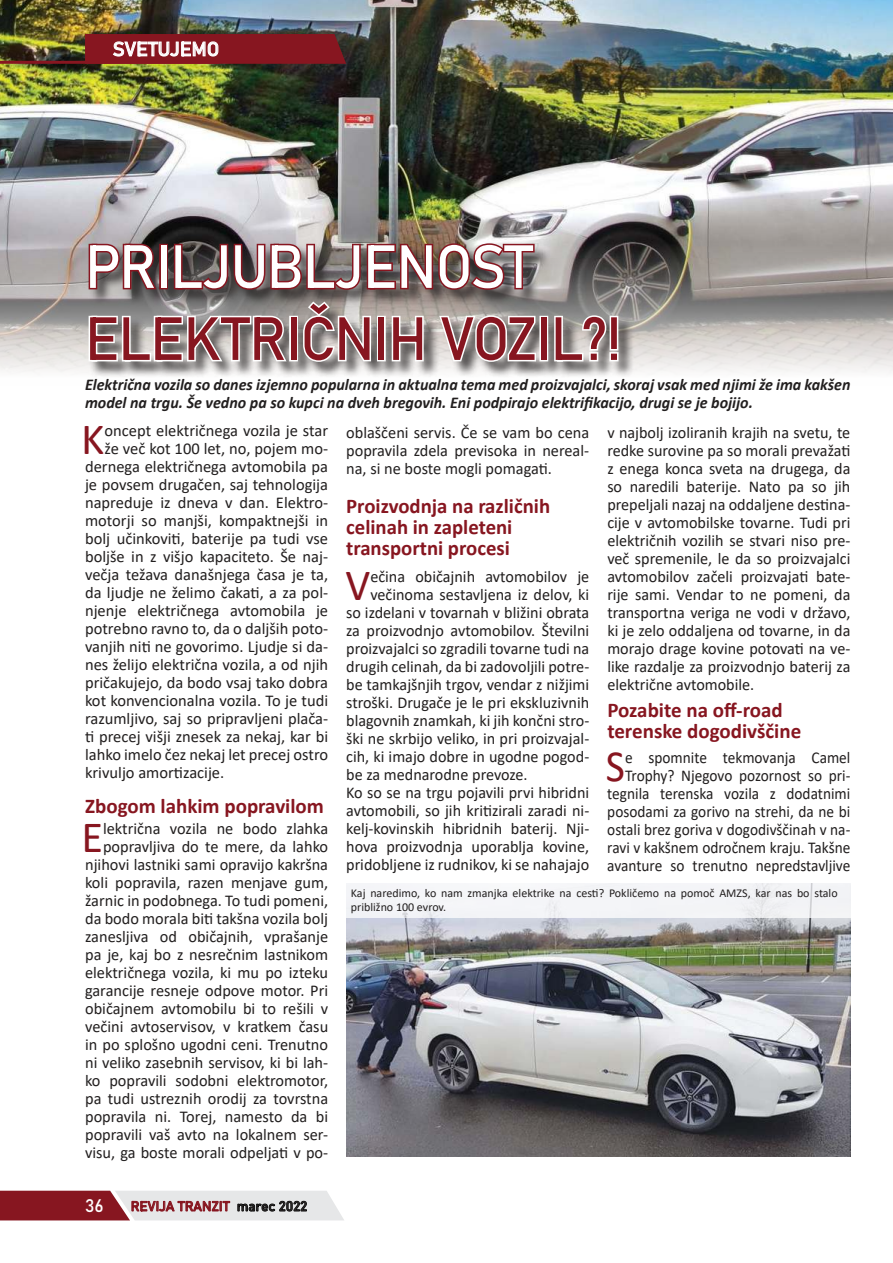
<style>
.page{position:relative;width:893px;height:1263px;background:#fff}
.page>*{position:absolute;margin:0;border:0;box-sizing:border-box;transform-origin:0 0}
.t1{font:60px "Bahnschrift";letter-spacing:-.02em;color:#871620;scale:.96 1}
.t2{font:60px "Bahnschrift";letter-spacing:-.02em;color:#fff;scale:.96 1}
.t3{font:44.85px "Calibri";color:#871620}
.t4{font:44.85px "Calibri";color:#871620;scale:.93 1}
.t5{font:700 21px/21px "Calibri";color:#871620}
.t6{font:19.5px "Bahnschrift";color:#fff}
.t7{font:18px "Bahnschrift";color:#fff}
.t8{font:16.5px/18px "Calibri";color:#221f1f;text-align:justify}
.t9{font:16.5px/18px "Calibri";color:#221f1f;text-align:right;scale:.93 1}
.t10{font:italic 700 16.5px/18px "Calibri";color:#221f1f}
.t11{font:13.5px "Bahnschrift";color:#871620}
.t12{font:12px/13.5px "Calibri";color:#221f1f}
.s1{color:#221f1f}
</style>
<div class="page">
<img style="left:0;top:0;width:893px;height:373px">
<svg style="left:0;top:1191px;width:344px;height:29px;background:#b88a8f"></svg>
<hr style="left:0;top:61px;width:219px;height:3px;background:#871620">
<div style="left:89px;top:244px;width:546px;height:134px;background:#221f1f;opacity:.75"></div>
<svg style="left:87px;top:242px;width:72px;height:50px;background:#74464a"></svg>
<div style="left:159px;top:244px;width:9px;height:45px;border:3px solid #871620"></div>
<img style="left:172px;top:241px;width:364px;height:51px">
<svg style="left:87px;top:314px;width:202px;height:50px"></svg>
<div style="left:289px;top:316px;width:9px;height:45px;border:3px solid #fff"></div>
<svg style="left:301px;top:299px;width:72px;height:65px"></svg>
<div style="left:377px;top:316px;width:9px;height:45px;border:3px solid #fff"></div>
<svg style="left:390px;top:314px;width:35px;height:49px"></svg>
<svg style="left:437px;top:313px;width:100px;height:51px"></svg>
<div style="left:539px;top:316px;width:9px;height:45px;border:3px solid #fff"></div>
<svg style="left:553px;top:313px;width:67px;height:50px"></svg>
<svg style="left:85px;top:33px;width:261px;height:31px;background:#8b2931"></svg>
<img style="left:346px;top:918px;width:504px;height:239px">
<div style="left:343px;top:883px;width:510px;height:35px;background:#f3f4f7"></div>
<p class="t6" style="left:113px;top:38px;width:108px">SVETUJEMO</p>
<h1 class="t2" style="left:85px;top:221px;width:468px">PRILJUBLJENOST</h1>
<h1 class="t1" style="left:85px;top:293px;width:561px">ELEKTRIČNIH VOZIL?!</h1>
<p class="t10" style="left:85px;top:375px;width:767px">Električna vozila so danes izjemno popularna in aktualna tema med proizvajalci, skoraj vsak med njimi že ima kakšen model na trgu. Še vedno pa so kupci na dveh bregovih. Eni podpirajo elektrifikacijo, drugi se je bojijo.</p>
<h2 class="t3" style="left:81px;top:407px;width:25px">K</h2>
<p class="t8" style="left:105px;top:421px;width:225px">oncept električnega vozila je star</p>
<p class="t8" style="left:105px;top:439px;width:225px">že več kot 100 let, no, pojem mo-</p>
<p class="t8" style="left:85px;top:457px;width:245px">dernega električnega avtomobila pa</p>
<p class="t8" style="left:85px;top:475px;width:245px">je povsem drugačen, saj tehnologija</p>
<p class="t8" style="left:85px;top:493px;width:245px">napreduje iz dneva v dan. Elektro-</p>
<p class="t8" style="left:85px;top:511px;width:245px">motorji so manjši, kompaktnejši in</p>
<p class="t8" style="left:85px;top:529px;width:245px">bolj učinkoviti, baterije pa tudi vse</p>
<p class="t8" style="left:85px;top:547px;width:245px">boljše in z višjo kapaciteto. Še naj-</p>
<p class="t8" style="left:85px;top:565px;width:245px">večja težava današnjega časa je ta,</p>
<p class="t8" style="left:85px;top:583px;width:245px">da ljudje ne želimo čakati, a za pol-</p>
<p class="t8" style="left:85px;top:601px;width:245px">njenje električnega avtomobila je</p>
<p class="t8" style="left:85px;top:619px;width:245px">potrebno ravno to, da o daljših poto-</p>
<p class="t8" style="left:85px;top:637px;width:245px">vanjih niti ne govorimo. Ljudje si da-</p>
<p class="t8" style="left:85px;top:655px;width:245px">nes želijo električna vozila, a od njih</p>
<p class="t8" style="left:85px;top:673px;width:245px">pričakujejo, da bodo vsaj tako dobra</p>
<p class="t8" style="left:85px;top:691px;width:245px">kot konvencionalna vozila. To je tudi</p>
<p class="t8" style="left:85px;top:709px;width:245px">razumljivo, saj so pripravljeni plača-</p>
<p class="t8" style="left:85px;top:727px;width:245px">ti precej višji znesek za nekaj, kar bi</p>
<p class="t8" style="left:85px;top:745px;width:245px">lahko imelo čez nekaj let precej ostro</p>
<p class="t8" style="left:85px;top:763px;width:141px">krivuljo amortizacije.</p>
<p class="t5" style="left:85px;top:795px;width:240px">Zbogom lahkim popravilom</p>
<p class="t8" style="left:85px;top:819px;width:245px;text-align:right">lektrična vozila ne bodo zlahka popravljiva do te mere, da lahko njihovi lastniki sami opravijo kakršna koli popravila, razen menjave gum, žarnic in podobnega. To tudi pomeni, da bodo morala biti takšna vozila bolj zanesljiva od običajnih, vprašanje pa je, kaj bo z nesrečnim lastnikom električnega vozila, ki mu po izteku garancije resneje odpove motor. Pri običajnem avtomobilu bi to rešili v večini avtoservisov, v kratkem času in po splošno ugodni ceni. Trenutno ni veliko zasebnih servisov, ki bi lah&shy;ko popravili sodobni elektromotor, pa tudi ustreznih orodij za tovrstna popravila ni. Torej, namesto da bi popravili vaš avto na lokalnem ser&shy;visu, ga boste morali odpeljati v po-</p>
<h2 class="t3" style="left:81px;top:806px;width:23px">E</h2>
<p class="t7" style="left:85px;top:1195px;width:20px">36</p>
<p class="t11" style="left:131px;top:1198px;width:178px">REVIJA TRANZIT <span class="s1">marec 2022</span></p>
<p class="t8" style="left:346px;top:423px;width:245px">oblaščeni servis. Če se vam bo cena popravila zdela previsoka in nereal&shy;na, si ne boste mogli pomagati.</p>
<p class="t5" style="left:346px;top:495px;width:205px">Proizvodnja na različnih celinah in zapleteni transportni procesi</p>
<h2 class="t3" style="left:345px;top:563px;width:26px">V</h2>
<p class="t8" style="left:370px;top:567px;width:220px">ečina običajnih avtomobilov je</p>
<p class="t8" style="left:370px;top:585px;width:220px">večinoma sestavljena iz delov, ki</p>
<p class="t8" style="left:346px;top:603px;width:245px">so izdelani v tovarnah v bližini obrata</p>
<p class="t8" style="left:346px;top:622px;width:245px">za proizvodnjo avtomobilov. Številni</p>
<p class="t8" style="left:346px;top:639px;width:245px">proizvajalci so zgradili tovarne tudi na</p>
<p class="t8" style="left:346px;top:657px;width:245px">drugih celinah, da bi zadovoljili potre-</p>
<p class="t8" style="left:346px;top:675px;width:245px">be tamkajšnjih trgov, vendar z nižjimi</p>
<p class="t8" style="left:346px;top:693px;width:245px">stroški. Drugače je le pri ekskluzivnih</p>
<p class="t8" style="left:346px;top:711px;width:245px">blagovnih znamkah, ki jih končni stro-</p>
<p class="t8" style="left:346px;top:730px;width:245px">ški ne skrbijo veliko, in pri proizvajal-</p>
<p class="t8" style="left:346px;top:747px;width:245px">cih, ki imajo dobre in ugodne pogod-</p>
<p class="t8" style="left:346px;top:766px;width:183px">be za mednarodne prevoze.</p>
<p class="t8" style="left:346px;top:783px;width:245px">Ko so se na trgu pojavili prvi hibridni</p>
<p class="t8" style="left:346px;top:801px;width:245px">avtomobili, so jih kritizirali zaradi ni-</p>
<p class="t8" style="left:346px;top:819px;width:245px">kelj-kovinskih hibridnih baterij. Nji-</p>
<p class="t8" style="left:346px;top:838px;width:245px">hova proizvodnja uporablja kovine,</p>
<p class="t8" style="left:346px;top:856px;width:244px">pridobljene iz rudnikov, ki se nahajajo</p>
<p class="t8" style="left:607px;top:423px;width:245px">v najbolj izoliranih krajih na svetu, te redke surovine pa so morali prevažati z enega konca sveta na drugega, da so naredili baterije. Nato pa so jih prepeljali nazaj na oddaljene destina&shy;cije v avtomobilske tovarne. Tudi pri električnih vozilih se stvari niso pre&shy;več spremenile, le da so proizvajalci avtomobilov začeli proizvajati bate&shy;rije sami. Vendar to ne pomeni, da transportna veriga ne vodi v državo, ki je zelo oddaljena od tovarne, in da morajo drage kovine potovati na ve&shy;like razdalje za proizvodnjo baterij za električne avtomobile.</p>
<p class="t5" style="left:607px;top:700px;width:195px">Pozabite na off-road terenske dogodivščine</p>
<p class="t9" style="left:607px;top:749px;width:263px">e spomnite tekmovanja Camel Trophy? Njegovo pozornost so pri&shy;tegnila terenska vozila z dodatnimi posodami za gorivo na strehi, da ne bi ostali brez goriva v dogodivščinah v na&shy;ravi v kakšnem odročnem kraju. Takšne avanture so trenutno nepredstavljive</p>
<h2 class="t4" style="left:606px;top:744px;width:22px">S</h2>
<p class="t12" style="left:351px;top:886px;width:488px">Kaj naredimo, ko nam zmanjka elektrike na cesti? Pokličemo na pomoč AMZS, kar nas bo stalo približno 100 evrov.</p>
</div>
